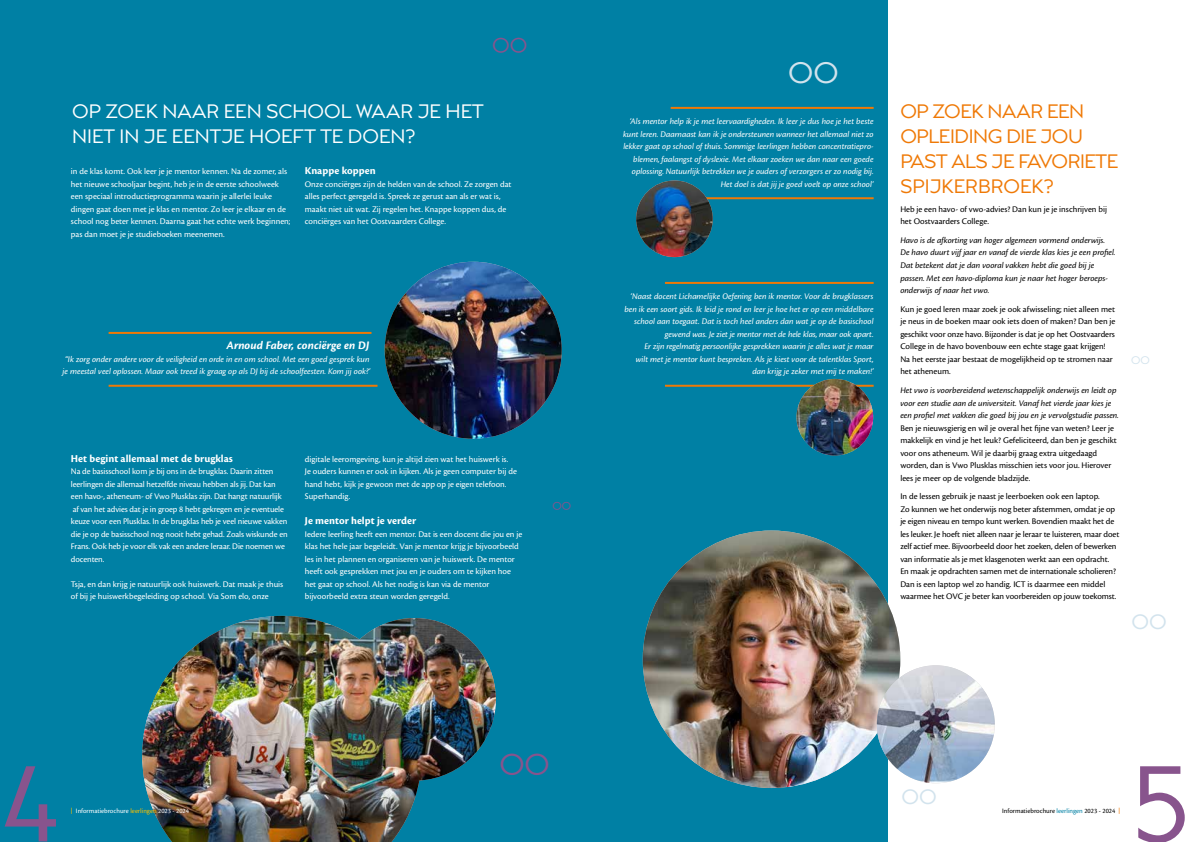
<style>
.page{position:relative;width:1191px;height:842px;background:#fff}
.page>*{position:absolute;margin:0;border:0;box-sizing:border-box;transform-origin:0 0}
.t1{font:105px "Capri Pro";color:#88548d}
.t2{font:28.9px "Capri Pro";color:#d2e3ed}
.t3{font:20.2px "Capri Pro";color:#d2e3ed}
.t4{font:19px/25px "Capri Pro";letter-spacing:-.02em;color:#ef7906}
.t5{font:19px/25px "Capri Pro";color:#fff}
.t6{font:italic 700 12px "Cronos Pro";color:#fff}
.t7{font:700 11px "Cronos Pro";letter-spacing:.005em;color:#fff}
.t8{font:10.7px "Capri Pro";color:#d2e3ed}
.t9{font:9px/12.5px "Cronos Pro";letter-spacing:-.005em;color:#fff}
.t10{font:9px/12.5px "Cronos Pro";letter-spacing:-.005em;color:#000}
.t11{font:italic 9px/12.5px "Cronos Pro";letter-spacing:-.005em;color:#fff;text-align:right}
.t12{font:italic 9px/12.5px "Cronos Pro";color:#000}
.t13{font:7px "Cronos Pro";color:#fff}
.t14{font:7px "Cronos Pro";color:#000}
.s1{font-family:"Capri Pro";color:#f9bf00}
.s2{color:#f9bf00}
.s3{color:#0080a4}
.s4{font-family:"Capri Pro";color:#ef7906}
</style>
<div class="page">
<div style="left:0;top:0;width:887px;height:842px;background:#0080a4"></div>
<hr style="left:109px;top:332px;width:262px;height:2px;background:#ef7906">
<hr style="left:109px;top:385px;width:268px;height:2px;background:#ef7906">
<img style="left:643px;top:530px;width:257px;height:258px;border-radius:129px">
<img style="left:876px;top:665px;width:118px;height:118px;border-radius:59px">
<img style="left:385px;top:262px;width:177px;height:177px;border-radius:88px">
<hr style="left:670px;top:107px;width:203px;height:2px;background:#ef7906">
<hr style="left:670px;top:197px;width:203px;height:2px;background:#ef7906">
<hr style="left:665px;top:282px;width:208px;height:2px;background:#ef7906">
<hr style="left:665px;top:385px;width:208px;height:2px;background:#ef7906">
<img style="left:636px;top:180px;width:77px;height:77px;border-radius:38px">
<img style="left:796px;top:379px;width:77px;height:76px;border-radius:38px">
<img style="left:142px;top:616px;width:354px;height:226px">
<h2 class="t2" style="left:788px;top:55px;width:52px">OO</h2>
<p class="t11" style="left:623px;top:115px;width:252px">‘Als mentor help ik je met leervaardigheden. Ik leer je dus hoe je het beste kunt leren. Daarnaast kan ik je ondersteunen wanneer het allemaal niet zo lekker gaat op school of thuis. Sommige leerlingen hebben concentratiepro&shy;blemen, faalangst of dyslexie. Met elkaar zoeken we dan naar een goede oplossing. Natuurlijk betrekken we je ouders of verzorgers er zo nodig bij.<br>Het doel is dat jij je goed voelt op onze school’</p>
<h3 class="t5" style="left:72px;top:99px;width:413px">OP ZOEK NAAR EEN SCHOOL WAAR JE HET<br>NIET IN JE EENTJE HOEFT TE DOEN?</h3>
<h3 class="t4" style="left:900px;top:99px;width:219px">OP ZOEK NAAR EEN<br>OPLEIDING DIE JOU<br>PAST ALS JE FAVORIETE<br>SPIJKERBROEK?</h3>
<p class="t10" style="left:900px;top:203px;width:208px">Heb je een havo- of vwo-advies? Dan kun je je inschrijven bij het Oostvaarders College.</p>
<p class="t12" style="left:900px;top:234px;width:217px">Havo is de afkorting van hoger algemeen vormend onderwijs.<br>De havo duurt vijf jaar en vanaf de vierde klas kies je een profiel.<br>Dat betekent dat je dan vooral vakken hebt die goed bij je passen. Met een havo-diploma kun je naar het hoger beroeps&shy;onderwijs of naar het vwo.</p>
<p class="t10" style="left:900px;top:303px;width:217px">Kun je goed leren maar zoek je ook afwisseling; niet alleen met je neus in de boeken maar ook iets doen of maken? Dan ben je geschikt voor onze havo. Bijzonder is dat je op het Oostvaarders College in de havo bovenbouw een echte stage gaat krijgen!<br>Na het eerste jaar bestaat de mogelijkheid op te stromen naar het atheneum.</p>
<p class="t12" style="left:900px;top:384px;width:220px">Het vwo is voorbereidend wetenschappelijk onderwijs en leidt op voor een studie aan de universiteit. Vanaf het vierde jaar kies je een profiel met vakken die goed bij jou en je vervolgstudie passen.</p>
<p class="t10" style="left:900px;top:421px;width:218px">Ben je nieuwsgierig en wil je overal het fijne van weten? Leer je makkelijk en vind je het leuk? Gefeliciteerd, dan ben je geschikt voor ons atheneum. Wil je daarbij graag extra uitgedaagd worden, dan is Vwo Plusklas misschien iets voor jou. Hierover lees je meer op de volgende bladzijde.</p>
<p class="t10" style="left:900px;top:490px;width:220px">In de lessen gebruik je naast je leerboeken ook een laptop.<br>Zo kunnen we het onderwijs nog beter afstemmen, omdat je op je eigen niveau en tempo kunt werken. Bovendien maakt het de les leuker. Je hoeft niet alleen naar je leraar te luisteren, maar doet zelf actief mee. Bijvoorbeeld door het zoeken, delen of bewerken van informatie als je met klasgenoten werkt aan een opdracht.<br>En maak je opdrachten samen met de internationale scholieren?<br>Dan is een laptop wel zo handig. ICT is daarmee een middel waarmee het OVC je beter kan voorbereiden op jouw toekomst.</p>
<p class="t9" style="left:71px;top:165px;width:221px">in de klas komt. Ook leer je je mentor kennen. Na de zomer, als het nieuwe schooljaar begint, heb je in de eerste schoolweek een speciaal introductieprogramma waarin je allerlei leuke dingen gaat doen met je klas en mentor. Zo leer je elkaar en de school nog beter kennen. Daarna gaat het echte werk beginnen; pas dan moet je je studieboeken meenemen.</p>
<p class="t7" style="left:305px;top:164px;width:72px">Knappe koppen</p>
<p class="t9" style="left:305px;top:178px;width:208px">Onze conciërges zijn de helden van de school. Ze zorgen dat alles perfect geregeld is. Spreek ze gerust aan als er wat is, maakt niet uit wat. Zij regelen het. Knappe koppen dus, de conciërges van het Oostvaarders College.</p>
<p class="t11" style="left:624px;top:290px;width:251px">‘Naast docent Lichamelijke Oefening ben ik mentor. Voor de brugklassers ben ik een soort gids. Ik leid je rond en leer je hoe het er op een middelbare school aan toegaat. Dat is toch heel anders dan wat je op de basischool gewend was. Je ziet je mentor met de hele klas, maar ook apart.<br>Er zijn regelmatig persoonlijke gesprekken waarin je alles wat je maar<br>wilt met je mentor kunt bespreken. Als je kiest voor de talentklas Sport, dan krijg je zeker met mij te maken!’</p>
<h3 class="t6" style="left:227px;top:339px;width:144px">Arnoud Faber, conciërge en DJ</h3>
<p class="t11" style="left:63px;top:353px;width:309px;text-align:left">“Ik zorg onder andere voor de veiligheid en orde in en om school. Met een goed gesprek kun je meestal veel oplossen. Maar ook treed ik graag op als DJ bij de schoolfeesten. Kom jij ook?’</p>
<p class="t8" style="left:1131px;top:354px;width:20px">OO</p>
<p class="t7" style="left:71px;top:452px;width:164px">Het begint allemaal met de brugklas</p>
<p class="t9" style="left:71px;top:465px;width:218px">Na de basisschool kom je bij ons in de brugklas. Daarin zitten leerlingen die allemaal hetzelfde niveau hebben als jij. Dat kan een havo-, atheneum- of Vwo Plusklas zijn. Dat hangt natuurlijk af van het advies dat je in groep 8 hebt gekregen en je eventuele keuze voor een Plusklas. In de brugklas heb je veel nieuwe vakken die je op de basisschool nog nooit hebt gehad. Zoals wiskunde en Frans. Ook heb je voor elk vak een andere leraar. Die noemen we docenten.</p>
<p class="t9" style="left:71px;top:578px;width:214px">Tsja, en dan krijg je natuurlijk ook huiswerk. Dat maak je thuis of bij je huiswerkbegeleiding op school. Via Som elo, onze</p>
<p class="t9" style="left:305px;top:453px;width:213px">digitale leeromgeving, kun je altijd zien wat het huiswerk is.<br>Je ouders kunnen er ook in kijken. Als je geen computer bij de hand hebt, kijk je gewoon met de app op je eigen telefoon.<br>Superhandig.</p>
<p class="t7" style="left:305px;top:514px;width:113px">Je mentor helpt je verder</p>
<p class="t9" style="left:305px;top:528px;width:219px">Iedere leerling heeft een mentor. Dat is een docent die jou en je klas het hele jaar begeleidt. Van je mentor krijg je bijvoorbeeld les in het plannen en organiseren van je huiswerk. De mentor heeft ook gesprekken met jou en je ouders om te kijken hoe het gaat op school. Als het nodig is kan via de mentor bijvoorbeeld extra steun worden geregeld.</p>
<h3 class="t3" style="left:1131px;top:610px;width:37px">OO</h3>
<h1 class="t1" style="left:0;top:741px;width:63px">4</h1>
<h3 class="t3" style="left:901px;top:784px;width:37px">OO</h3>
<p class="t13" style="left:71px;top:807px;width:120px"><span class="s1">|</span> Informatiebrochure <span class="s2">leerlingen</span> 2023 - 2024</p>
<p class="t14" style="left:1002px;top:807px;width:119px">Informatiebrochure <span class="s3">leerlingen</span> 2023 - 2024 <span class="s4">|</span></p>
<h1 class="t1" style="left:1129px;top:741px;width:63px">5</h1>
</div>
